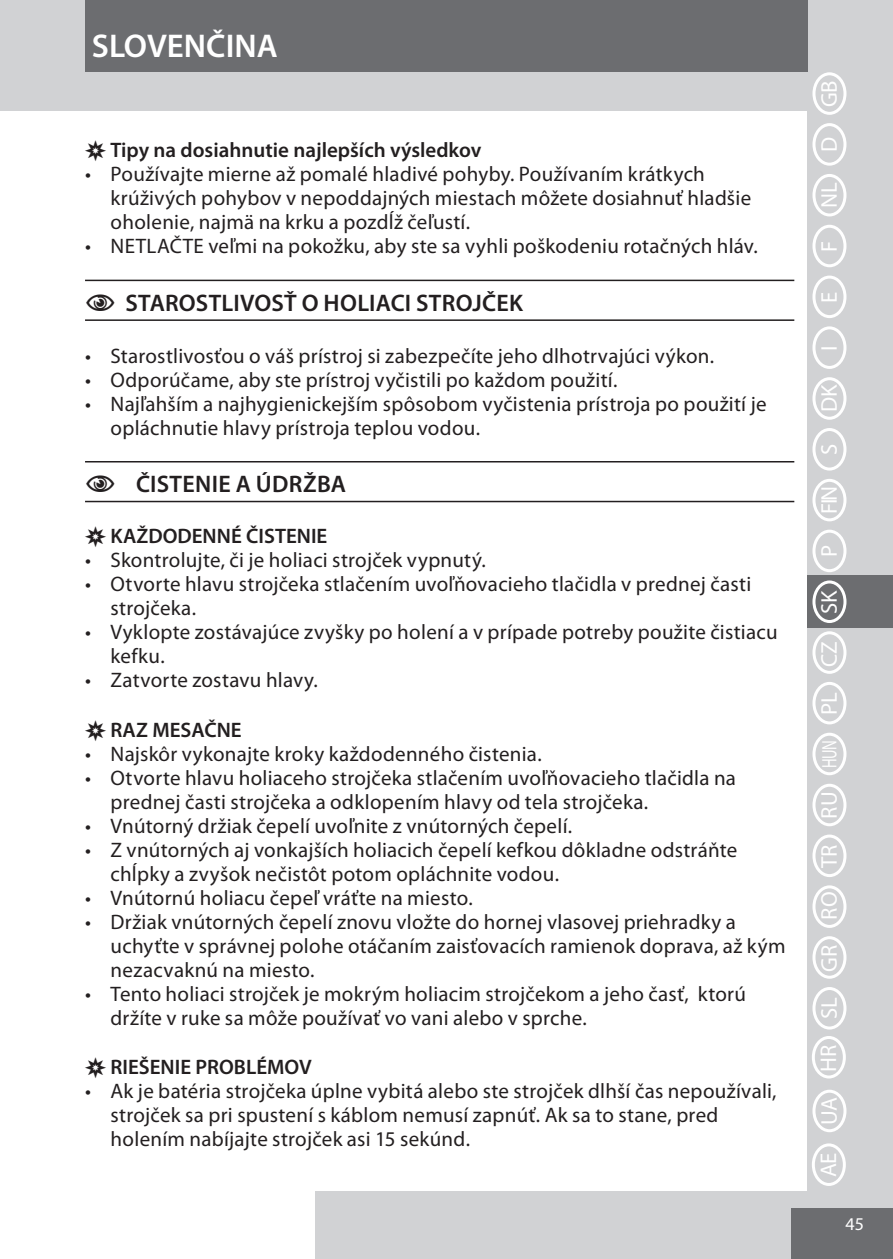
<style>
.page{position:relative;width:893px;height:1259px;background:#fff}
.page>*{position:absolute;margin:0;border:0;box-sizing:border-box;transform-origin:0 0}
.t1{font:600 33px "Myriad Pro";color:#fff}
.t2{font:600 24px "Myriad Pro";letter-spacing:.01em;color:#231f20}
.t3{font:22.8px "Myriad Pro";color:#fff}
.t4{font:21px/24px "Myriad Pro";letter-spacing:.01em;color:#231f20}
.t5{font:600 21px "Myriad Pro";color:#231f20}
.t6{font:21px "Myriad Pro";color:#fff;scale:.7 1}
.t7{font:18px "Myriad Pro";color:#fff}
.s1{font-family:"Myriad Graphics";font-weight:400}
.s2{font-family:"Myriad Points";font-weight:400}
.s3{font-size:22.8px}
</style>
<div class="page">
<div style="left:315px;top:1191px;width:578px;height:68px;background:#d1d2d4"></div>
<div style="left:791px;top:1208px;width:102px;height:51px;background:#6c6d70"></div>
<div style="left:0;top:0;width:893px;height:111px;background:#d1d2d4"></div>
<div style="left:85px;top:0;width:723px;height:72px;background:#6c6d70"></div>
<div style="left:808px;top:90px;width:85px;height:1111px;background:#d1d2d4"></div>
<hr style="left:85px;top:280px;width:709px;height:1px;background:#231f20">
<hr style="left:85px;top:319px;width:709px;height:2px;background:#231f20">
<hr style="left:85px;top:461px;width:709px;height:1px;background:#231f20">
<hr style="left:85px;top:501px;width:709px;height:1px;background:#231f20">
<div style="left:808px;top:575px;width:85px;height:53px;background:#6c6d70"></div>
<div style="left:812px;top:72px;width:34px;height:43px;border:3px solid #fff;border-radius:50%"></div>
<div style="left:812px;top:123px;width:34px;height:43px;border:3px solid #fff;border-radius:50%"></div>
<div style="left:812px;top:174px;width:34px;height:42px;border:3px solid #fff;border-radius:50%"></div>
<div style="left:812px;top:225px;width:34px;height:42px;border:3px solid #fff;border-radius:50%"></div>
<div style="left:812px;top:275px;width:34px;height:43px;border:3px solid #fff;border-radius:50%"></div>
<div style="left:812px;top:326px;width:34px;height:43px;border:3px solid #fff;border-radius:50%"></div>
<div style="left:812px;top:377px;width:34px;height:43px;border:3px solid #fff;border-radius:50%"></div>
<div style="left:812px;top:428px;width:34px;height:42px;border:3px solid #fff;border-radius:50%"></div>
<div style="left:812px;top:479px;width:34px;height:42px;border:3px solid #fff;border-radius:50%"></div>
<div style="left:812px;top:529px;width:34px;height:43px;border:3px solid #fff;border-radius:50%"></div>
<div style="left:812px;top:580px;width:34px;height:43px;border:3px solid #fff;border-radius:50%"></div>
<div style="left:812px;top:631px;width:34px;height:43px;border:3px solid #fff;border-radius:50%"></div>
<div style="left:812px;top:732px;width:34px;height:43px;border:3px solid #fff;border-radius:50%"></div>
<div style="left:812px;top:682px;width:34px;height:42px;border:3px solid #fff;border-radius:50%"></div>
<div style="left:812px;top:783px;width:34px;height:43px;border:3px solid #fff;border-radius:50%"></div>
<div style="left:812px;top:834px;width:34px;height:43px;border:3px solid #fff;border-radius:50%"></div>
<div style="left:812px;top:885px;width:34px;height:43px;border:3px solid #fff;border-radius:50%"></div>
<div style="left:812px;top:936px;width:34px;height:42px;border:3px solid #fff;border-radius:50%"></div>
<div style="left:812px;top:987px;width:34px;height:42px;border:3px solid #fff;border-radius:50%"></div>
<div style="left:812px;top:1143px;width:34px;height:43px;border:3px solid #fff;border-radius:50%"></div>
<div style="left:812px;top:1036px;width:34px;height:42px;border:3px solid #fff;border-radius:50%"></div>
<div style="left:812px;top:1089px;width:34px;height:43px;border:3px solid #fff;border-radius:50%"></div>
<h1 class="t1" style="left:92px;top:25px;width:187px">SLOVENČINA</h1>
<p class="t5" style="left:85px;top:136px;width:398px"><span class="s1">,</span> Tipy na dosiahnutie najlepších výsledkov</p>
<p class="t4" style="left:111px;top:161px;width:642px;text-indent:-26px">• Používajte mierne až pomalé hladivé pohyby. Používaním krátkych krúživých pohybov v nepoddajných miestach môžete dosiahnuť hladšie oholenie, najmä na krku a pozdĺž čeľustí.</p>
<p class="t4" style="left:85px;top:233px;width:674px">• NETLAČTE veľmi na pokožku, aby ste sa vyhli poškodeniu rotačných hláv.</p>
<p class="t2" style="left:85px;top:287px;width:440px"><span class="s2">C</span> STAROSTLIVOSŤ O HOLIACI STROJČEK</p>
<p class="t4" style="left:85px;top:344px;width:631px">• Starostlivosťou o váš prístroj si zabezpečíte jeho dlhotrvajúci výkon.</p>
<p class="t4" style="left:85px;top:368px;width:534px">• Odporúčame, aby ste prístroj vyčistili po každom použití.</p>
<p class="t4" style="left:111px;top:392px;width:657px;text-indent:-26px">• Najľahším a najhygienickejším spôsobom vyčistenia prístroja po použití je opláchnutie hlavy prístroja teplou vodou.</p>
<p class="t2" style="left:85px;top:469px;width:263px"><span class="s2">C</span> ČISTENIE A ÚDRŽBA</p>
<p class="t5" style="left:85px;top:523px;width:244px"><span class="s1">,</span> KAŽDODENNÉ ČISTENIE</p>
<p class="t4" style="left:85px;top:548px;width:402px">• Skontrolujte, či je holiaci strojček vypnutý.</p>
<p class="t4" style="left:111px;top:572px;width:642px;text-indent:-26px">• Otvorte hlavu strojčeka stlačením uvoľňovacieho tlačidla v prednej časti strojčeka.</p>
<p class="t4" style="left:111px;top:620px;width:668px;text-indent:-26px">• Vyklopte zostávajúce zvyšky po holení a v prípade potreby použite čistiacu kefku.</p>
<p class="t4" style="left:85px;top:668px;width:234px">• Zatvorte zostavu hlavy.</p>
<p class="t5" style="left:85px;top:716px;width:158px"><span class="s1">,</span> RAZ MESAČNE</p>
<p class="t4" style="left:85px;top:741px;width:458px">• Najskôr vykonajte kroky každodenného čistenia.</p>
<p class="t4" style="left:111px;top:765px;width:627px;text-indent:-26px">• Otvorte hlavu holiaceho strojčeka stlačením uvoľňovacieho tlačidla na prednej časti strojčeka a odklopením hlavy od tela strojčeka.</p>
<p class="t4" style="left:85px;top:813px;width:489px">• Vnútorný držiak čepelí uvoľnite z vnútorných čepelí.</p>
<p class="t4" style="left:111px;top:837px;width:628px;text-indent:-26px">• Z vnútorných aj vonkajších holiacich čepelí kefkou dôkladne odstráňte chĺpky a zvyšok nečistôt potom opláchnite vodou.</p>
<p class="t4" style="left:85px;top:885px;width:389px">• Vnútornú holiacu čepeľ vráťte na miesto.</p>
<p class="t4" style="left:111px;top:909px;width:676px;text-indent:-26px">• Držiak vnútorných čepelí znovu vložte do hornej vlasovej priehradky a uchyťte v správnej polohe otáčaním zaisťovacích ramienok doprava, až kým nezacvaknú na miesto.</p>
<p class="t4" style="left:111px;top:981px;width:637px;text-indent:-26px">• Tento holiaci strojček je mokrým holiacim strojčekom a jeho časť, ktorú držíte v ruke sa môže používať vo vani alebo v sprche.</p>
<p class="t5" style="left:85px;top:1053px;width:228px"><span class="s1">,</span> RIEŠENIE PROBLÉMOV</p>
<p class="t4" style="left:111px;top:1078px;width:668px;text-indent:-26px">• Ak je batéria strojčeka úplne vybitá alebo ste strojček dlhší čas nepoužívali, strojček sa pri spustení s káblom nemusí zapnúť. Ak sa to stane, pred holením nabíjajte strojček asi 15 sekúnd.</p>
<p class="t3" style="left:815px;top:107px;width:29px;rotate:-90deg">GB</p>
<p class="t3" style="left:815px;top:152px;width:17px;rotate:-90deg">D</p>
<p class="t3" style="left:815px;top:208px;width:27px;rotate:-90deg">NL</p>
<p class="t3" style="left:815px;top:252px;width:13px;rotate:-90deg">F</p>
<p class="t3" style="left:815px;top:303px;width:13px;rotate:-90deg">E</p>
<p class="t3" style="left:815px;top:350px;width:7px;rotate:-90deg">I</p>
<p class="t3" style="left:815px;top:412px;width:29px;rotate:-90deg">DK</p>
<p class="t3" style="left:815px;top:455px;width:13px;rotate:-90deg">S</p>
<p class="t3" style="left:815px;top:514px;width:30px;rotate:-90deg">FIN</p>
<p class="t3" style="left:815px;top:557px;width:14px;rotate:-90deg">P</p>
<p class="t3" style="left:815px;top:614px;width:25px;rotate:-90deg">SK</p>
<p class="t3" style="left:815px;top:667px;width:27px;rotate:-90deg">CZ</p>
<p class="t6" style="left:816px;top:768px;width:110px;rotate:-90deg">HUN <span class="s3">PL</span></p>
<p class="t3" style="left:815px;top:818px;width:28px;rotate:-90deg">RU</p>
<p class="t3" style="left:815px;top:868px;width:25px;rotate:-90deg">TR</p>
<p class="t3" style="left:815px;top:919px;width:30px;rotate:-90deg">RO</p>
<p class="t3" style="left:815px;top:972px;width:28px;rotate:-90deg">GR</p>
<p class="t3" style="left:815px;top:1019px;width:23px;rotate:-90deg">SL</p>
<p class="t3" style="left:814px;top:1071px;width:29px;rotate:-90deg">HR</p>
<p class="t3" style="left:815px;top:1125px;width:29px;rotate:-90deg">UA</p>
<p class="t3" style="left:814px;top:1177px;width:27px;rotate:-90deg">AE</p>
<p class="t7" style="left:845px;top:1212px;width:20px">45</p>
</div>
